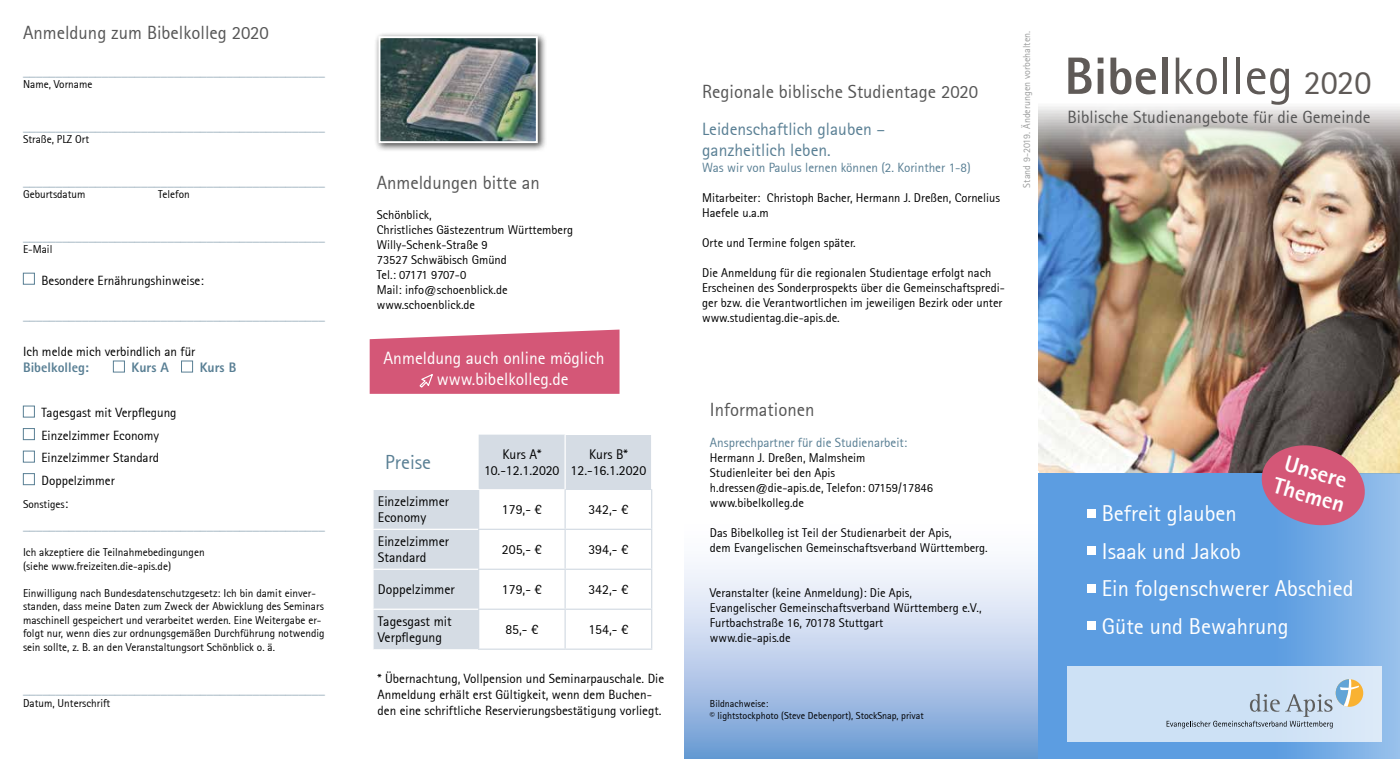
<style>
.page{position:relative;width:1400px;height:759px;background:#fff}
.page>*{position:absolute;margin:0;border:0;box-sizing:border-box;transform-origin:0 0}
.t1{font:52.5px "Agfa Rotis Sans Serif";color:#5f5a57}
.t2{font:800 22.88px/24.2px "Rotis Sans Serif Pro";color:#fff}
.t3{font:22.5px/37.5px "Agfa Rotis Sans Serif";color:#fff}
.t4{font:20px "Agfa Rotis Sans Serif";color:#597f94}
.t5{font:18.75px "Agfa Rotis Sans Serif";color:#565656}
.t6{font:17.5px/21px "Agfa Rotis Sans Serif";color:#fff}
.t7{font:17.5px/21px "Agfa Rotis Sans Serif";color:#597f94}
.t8{font:17.5px "Agfa Rotis Sans Serif";color:#565656}
.t9{font:13.75px/15.8px "Agfa Rotis Sans Serif";color:#000}
.t10{font:800 13.75px "Rotis Sans Serif Pro";color:#597f94}
.t11{font:13.12px "Agfa Rotis Sans Serif";color:#7a95a7}
.t12{font:13.12px/22.5px "Agfa Rotis Sans Serif";color:#000}
.t13{font:13.12px "Agfa Rotis Sans Serif";color:#597f94}
.t14{font:12.5px/15px "Agfa Rotis Sans Serif";color:#000}
.t15{font:11.25px/13.5px "Agfa Rotis Sans Serif";color:#000}
.t16{font:10px/12px "Agfa Rotis Sans Serif";color:#000}
.t17{font:10px "Agfa Rotis Sans Serif";color:#9c9d9d}
.s1{font-size:13.12px}
.s2{font-family:"Rotis Sans Serif Pro";font-weight:800}
.s3{font-size:34.12px}
</style>
<div class="page">
<img style="left:1038px;top:106px;width:362px;height:366px">
<svg style="left:684px;top:563px;width:354px;height:195px;background:#b8ccea"></svg>
<svg style="left:1038px;top:472px;width:362px;height:286px;background:#66a2e2"></svg>
<div style="left:565px;top:434px;width:87px;height:55px;background:#d5dce4"></div>
<svg style="left:373px;top:434px;width:191px;height:215px"></svg>
<hr style="left:372px;top:488px;width:107px;height:2px;background:#fff">
<hr style="left:564px;top:434px;width:2px;height:55px;background:#fff">
<hr style="left:651px;top:434px;width:1px;height:55px;background:#fff">
<hr style="left:372px;top:528px;width:106px;height:1px;background:#fff">
<hr style="left:372px;top:568px;width:106px;height:1px;background:#fff">
<hr style="left:372px;top:608px;width:106px;height:1px;background:#fff">
<hr style="left:564px;top:489px;width:2px;height:39px;background:#d5dce4">
<hr style="left:651px;top:489px;width:1px;height:39px;background:#d5dce4">
<hr style="left:478px;top:528px;width:87px;height:1px;background:#d5dce4">
<hr style="left:565px;top:528px;width:87px;height:1px;background:#d5dce4">
<hr style="left:564px;top:529px;width:2px;height:39px;background:#d5dce4">
<hr style="left:651px;top:529px;width:1px;height:39px;background:#d5dce4">
<hr style="left:478px;top:568px;width:87px;height:1px;background:#d5dce4">
<hr style="left:565px;top:568px;width:87px;height:1px;background:#d5dce4">
<hr style="left:564px;top:569px;width:2px;height:39px;background:#d5dce4">
<hr style="left:651px;top:569px;width:1px;height:39px;background:#d5dce4">
<hr style="left:478px;top:608px;width:87px;height:1px;background:#d5dce4">
<hr style="left:565px;top:608px;width:87px;height:1px;background:#d5dce4">
<hr style="left:564px;top:609px;width:2px;height:39px;background:#d5dce4">
<hr style="left:651px;top:609px;width:1px;height:39px;background:#d5dce4">
<hr style="left:478px;top:490px;width:1px;height:38px;background:#d5dce4">
<hr style="left:478px;top:529px;width:1px;height:39px;background:#d5dce4">
<hr style="left:478px;top:569px;width:1px;height:39px;background:#d5dce4">
<hr style="left:478px;top:609px;width:1px;height:39px;background:#d5dce4">
<hr style="left:478px;top:648px;width:87px;height:1px;background:#d5dce4">
<hr style="left:565px;top:648px;width:87px;height:1px;background:#d5dce4">
<svg style="left:370px;top:329px;width:249px;height:64px;background:#d76582"></svg>
<div style="left:374px;top:32px;width:173px;height:120px;background:#000;opacity:.75"></div>
<img style="left:381px;top:39px;width:154px;height:101px">
<div style="left:378px;top:36px;width:160px;height:107px;border:2px solid #fff"></div>
<div style="left:23px;top:273px;width:12px;height:11px;border:1px solid #597f94"></div>
<div style="left:113px;top:360px;width:12px;height:12px;border:1px solid #597f94"></div>
<div style="left:181px;top:360px;width:12px;height:12px;border:1px solid #597f94"></div>
<div style="left:23px;top:405px;width:12px;height:12px;border:1px solid #597f94"></div>
<div style="left:23px;top:428px;width:12px;height:12px;border:1px solid #597f94"></div>
<div style="left:23px;top:450px;width:12px;height:12px;border:1px solid #597f94"></div>
<div style="left:23px;top:473px;width:12px;height:12px;border:1px solid #597f94"></div>
<div style="left:1087px;top:508px;width:9px;height:9px;background:#fff"></div>
<div style="left:1087px;top:546px;width:9px;height:8px;background:#fff"></div>
<div style="left:1087px;top:583px;width:9px;height:9px;background:#fff"></div>
<div style="left:1087px;top:621px;width:9px;height:8px;background:#fff"></div>
<svg style="left:1257px;top:440px;width:112px;height:90px;background:#b26d8a"></svg>
<div style="left:1067px;top:666px;width:314px;height:76px;background:linear-gradient(to right,#c9dff4,#d5e6f7)"></div>
<div style="left:1335px;top:679px;width:28px;height:27px;background:#f9b232;border-radius:50%"></div>
<svg style="left:1166px;top:679px;width:192px;height:49px;background:#c3d4e3"></svg>
<h3 class="t5" style="left:23px;top:22px;width:247px">Anmeldung zum Bibelkolleg 2020</h3>
<p class="t11" style="left:23px;top:63px;width:303px">______________________________________________</p>
<p class="t15" style="left:23px;top:77px;width:71px">Name, Vorname</p>
<p class="t11" style="left:23px;top:118px;width:303px">______________________________________________</p>
<p class="t15" style="left:23px;top:132px;width:68px">Straße, PLZ Ort</p>
<p class="t11" style="left:23px;top:173px;width:303px">______________________________________________</p>
<p class="t15" style="left:23px;top:187px;width:64px">Geburtsdatum</p>
<p class="t15" style="left:158px;top:187px;width:33px">Telefon</p>
<p class="t11" style="left:23px;top:228px;width:303px">______________________________________________</p>
<p class="t15" style="left:23px;top:242px;width:31px">E-Mail</p>
<p class="t12" style="left:42px;top:269px;width:164px">Besondere Ernährungshinweise:</p>
<p class="t11" style="left:23px;top:307px;width:303px">______________________________________________</p>
<p class="t12" style="left:23px;top:340px;width:174px">Ich melde mich verbindlich an für</p>
<p class="t10" style="left:23px;top:359px;width:67px">Bibelkolleg:</p>
<p class="t10" style="left:132px;top:359px;width:39px">Kurs A</p>
<p class="t10" style="left:200px;top:359px;width:38px">Kurs B</p>
<p class="t12" style="left:42px;top:401px;width:137px">Tagesgast mit Verpflegung<br>Einzelzimmer Economy<br>Einzelzimmer Standard<br>Doppelzimmer</p>
<p class="t15" style="left:23px;top:496px;width:47px">Sonstiges<span class="s1">:</span></p>
<p class="t11" style="left:23px;top:517px;width:303px">______________________________________________</p>
<p class="t15" style="left:23px;top:545px;width:183px">Ich akzeptiere die Teilnahmebedingungen (siehe www.freizeiten.die-apis.de)</p>
<p class="t15" style="left:23px;top:585px;width:303px">Einwilligung nach Bundesdatenschutzgesetz: Ich bin damit einver&shy;standen, dass meine Daten zum Zweck der Abwicklung des Seminars maschinell gespeichert und verarbeitet werden. Eine Weitergabe er&shy;folgt nur, wenn dies zur ordnungsgemäßen Durchführung notwendig sein sollte, z. B. an den Veranstaltungsort Schönblick o. ä.</p>
<p class="t11" style="left:23px;top:681px;width:303px">______________________________________________</p>
<p class="t15" style="left:23px;top:695px;width:89px">Datum, Unterschrift</p>
<h3 class="t5" style="left:377px;top:171px;width:165px">Anmeldungen bitte an</h3>
<p class="t14" style="left:377px;top:207px;width:198px">Schönblick,<br>Christliches Gästezentrum Württemberg<br>Willy-Schenk-Straße 9<br>73527 Schwäbisch Gmünd<br>Tel.: 07171 9707-0<br>Mail: info@schoenblick.de www.schoenblick.de</p>
<h3 class="t6" style="left:437px;top:347px;width:169px;text-indent:-53px">Anmeldung auch online möglich www.bibelkolleg.de</h3>
<h3 class="t4" style="left:385px;top:450px;width:47px">Preise</h3>
<p class="t9" style="left:484px;top:446px;width:77px;text-align:center">Kurs A*<br>10.-12.1.2020</p>
<p class="t9" style="left:570px;top:446px;width:77px;text-align:center">Kurs B*<br>12.-16.1.2020</p>
<p class="t9" style="left:378px;top:493px;width:73px">Einzelzimmer<br>Economy</p>
<p class="t9" style="left:502px;top:501px;width:41px">179,- €</p>
<p class="t9" style="left:588px;top:501px;width:41px">342,- €</p>
<p class="t9" style="left:378px;top:533px;width:73px">Einzelzimmer<br>Standard</p>
<p class="t9" style="left:502px;top:541px;width:41px">205,- €</p>
<p class="t9" style="left:588px;top:541px;width:41px">394,- €</p>
<p class="t9" style="left:378px;top:581px;width:78px">Doppelzimmer</p>
<p class="t9" style="left:502px;top:581px;width:41px">179,- €</p>
<p class="t9" style="left:588px;top:581px;width:41px">342,- €</p>
<p class="t9" style="left:378px;top:613px;width:75px">Tagesgast mit<br>Verpflegung</p>
<p class="t9" style="left:505px;top:621px;width:35px">85,- €</p>
<p class="t9" style="left:588px;top:621px;width:41px">154,- €</p>
<p class="t12" style="left:378px;top:670px;width:288px;line-height:15.8px">* Übernachtung, Vollpension und Seminarpauschale. Die<br>Anmeldung erhält erst Gültigkeit, wenn dem Buchen&shy;den eine schriftliche Reservierungsbestätigung vorliegt.</p>
<h3 class="t5" style="left:702px;top:80px;width:277px">Regionale biblische Studientage 2020</h3>
<h3 class="t7" style="left:702px;top:118px;width:185px">Leidenschaftlich glauben – ganzheitlich leben.</h3>
<p class="t13" style="left:702px;top:159px;width:270px">Was wir von Paulus lernen können (2. Korinther 1-8)</p>
<p class="t14" style="left:702px;top:190px;width:299px">Mitarbeiter: Christoph Bacher, Hermann J. Dreßen, Cornelius<br>Haefele u.a.m</p>
<p class="t14" style="left:702px;top:235px;width:155px">Orte und Termine folgen später.</p>
<p class="t14" style="left:702px;top:265px;width:304px">Die Anmeldung für die regionalen Studientage erfolgt nach Erscheinen des Sonderprospekts über die Gemeinschaftspredi&shy;ger bzw. die Verantwortlichen im jeweiligen Bezirk oder unter www.studientag.die-apis.de.</p>
<p class="t17" style="left:1021px;top:187px;width:158px;rotate:-90deg">Stand 9-2019. Änderungen vorbehalten.</p>
<h3 class="t5" style="left:710px;top:399px;width:106px">Informationen</h3>
<p class="t13" style="left:710px;top:435px;width:199px">Ansprechpartner für die Studienarbeit:</p>
<p class="t14" style="left:710px;top:450px;width:225px">Hermann J. Dreßen, Malmsheim<br>Studienleiter bei den Apis h.dressen@die-apis.de, Telefon: 07159/17846 www.bibelkolleg.de</p>
<p class="t14" style="left:710px;top:525px;width:279px">Das Bibelkolleg ist Teil der Studienarbeit der Apis,<br>dem Evangelischen Gemeinschaftsverband Württemberg.</p>
<p class="t14" style="left:710px;top:585px;width:273px">Veranstalter (keine Anmeldung): Die Apis,<br>Evangelischer Gemeinschaftsverband Württemberg e.V., Furtbachstraße 16, 70178 Stuttgart<br>www.die-apis.de</p>
<p class="t16" style="left:710px;top:697px;width:215px">Bildnachweise:<br>© lightstockphoto (Steve Debenport), StockSnap, privat</p>
<h1 class="t1" style="left:1064px;top:45px;width:308px"><span class="s2">Bibel</span>kolleg <span class="s3">2020</span></h1>
<h3 class="t8" style="left:1067px;top:107px;width:304px">Biblische Studienangebote für die Gemeinde</h3>
<h2 class="t2" style="left:1284px;top:449px;width:74px;rotate:16deg">Unsere<br>Themen</h2>
<h3 class="t3" style="left:1102px;top:494px;width:253px">Befreit glauben<br>Isaak und Jakob<br>Ein folgenschwerer Abschied<br>Güte und Bewahrung</h3>
</div>
